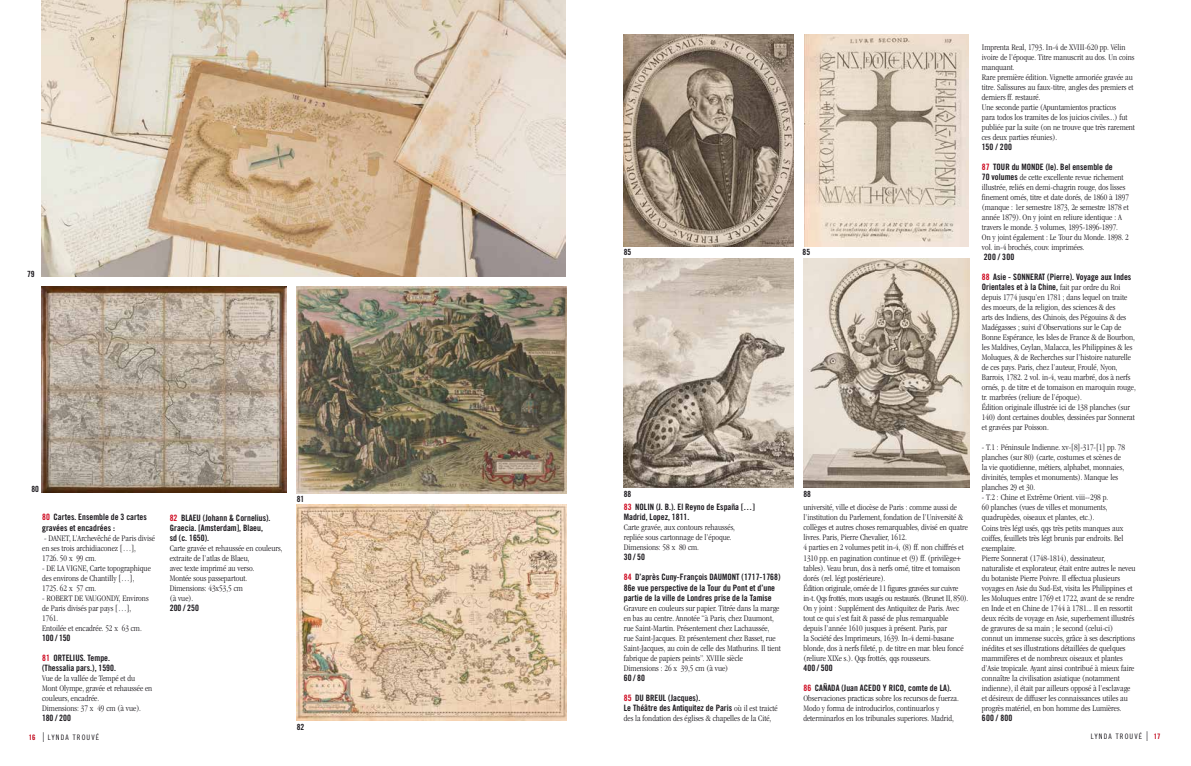
<style>
.page{position:relative;width:1191px;height:766px;background:#fff}
.page>*{position:absolute;margin:0;border:0;box-sizing:border-box;transform-origin:0 0}
.t1{font:300 condensed 8.8px/10px "ITC Garamond Std";color:#1a171c}
.t2{font:8.8px/10px "Trade Gothic LT Std Bd Cn 20";color:#1a171c}
.t3{font:8.5px "Trade Gothic LT Std Bd Cn 20";color:#1a171c}
.t4{font:7.5px "Trade Gothic LT Std Cn 18";letter-spacing:.15em;color:#1a171c}
.s1{color:#cd071e}
.s2{font-family:"Trade Gothic LT Std Bd Cn 20";font-weight:400;font-stretch:normal}
.s3{font-family:"ITC Garamond Std";font-weight:300;font-stretch:condensed}
.s4{font-family:"Trade Gothic LT Std Bd Cn 20";color:#c00418}
.s5{font-family:"Trade Gothic LT Std";font-weight:300;font-size:13.5px}
</style>
<div class="page">
<img style="left:41px;top:0;width:524px;height:277px">
<img style="left:41px;top:286px;width:245px;height:206px">
<img style="left:297px;top:286px;width:270px;height:207px">
<img style="left:297px;top:504px;width:270px;height:216px">
<img style="left:804px;top:35px;width:165px;height:211px">
<img style="left:624px;top:35px;width:169px;height:211px">
<img style="left:803px;top:258px;width:166px;height:229px">
<img style="left:624px;top:258px;width:169px;height:229px">
<p class="t1" style="left:981px;top:42px;width:155px">Imprenta Real, 1793. In-4 de XVIII-620 pp. Vélin ivoire de l’époque. Titre manuscrit au dos. Un coins manquant.<br>Rare première édition. Vignette armoriée gravée au titre. Salissures au faux-titre, angles des premiers et derniers ff. restauré.<br>Une seconde partie (Apuntamientos practicos<br>para todos los tramites de los juicios civiles...) fut publiée par la suite (on ne trouve que très rarement ces deux parties réunies).</p>
<p class="t2" style="left:981px;top:142px;width:32px">150 / 200</p>
<p class="t2" style="left:981px;top:162px;width:132px"><span class="s1">87</span> TOUR du MONDE (le). Bel ensemble de</p>
<p class="t1" style="left:981px;top:172px;width:149px"><span class="s2">70 volumes</span> de cette excellente revue richement illustrée, reliés en demi-chagrin rouge, dos lisses finement ornés, titre et date dorés, de 1860 à 1897 (manque : 1er semestre 1873, 2e semestre 1878 et année 1879). On y joint en reliure identique : A travers le monde. 3 volumes, 1895-1896-1897.<br>On y joint également : Le Tour du Monde. 1898. 2 vol. in-4 brochés, couv. imprimées.</p>
<p class="t2" style="left:983px;top:252px;width:32px">200 / 300</p>
<p class="t2" style="left:981px;top:272px;width:151px"><span class="s1">88</span> Asie - SONNERAT (Pierre). Voyage aux Indes<br>Orientales et à la Chine, <span class="s3">fait par ordre du Roi</span></p>
<p class="t1" style="left:981px;top:292px;width:155px">depuis 1774 jusqu’en 1781 ; dans lequel on traite des moeurs, de la religion, des sciences &amp; des<br>arts des Indiens, des Chinois, des Pégouins &amp; des Madégasses ; suivi d’Observations sur le Cap de Bonne Espérance, les Isles de France &amp; de Bourbon, les Maldives, Ceylan, Malacca, les Philippines &amp; les Moluques, &amp; de Recherches sur l’histoire naturelle de ces pays. Paris, chez l’auteur, Froulé, Nyon, Barrois, 1782. 2 vol. in-4, veau marbré, dos à nerfs ornés, p. de titre et de tomaison en maroquin rouge, tr. marbrées (reliure de l’époque).<br>Édition originale illustrée ici de 138 planches (sur 140) dont certaines doubles, dessinées par Sonnerat et gravées par Poisson.</p>
<p class="t1" style="left:981px;top:442px;width:145px">- T.1 : Péninsule Indienne. xv-[8]-317-[1] pp. 78 planches (sur 80) (carte, costumes et scènes de la vie quotidienne, métiers, alphabet, monnaies, divinités, temples et monuments). Manque les planches 29 et 30.</p>
<p class="t1" style="left:981px;top:492px;width:155px">- T.2 : Chine et Extrême Orient. viii--298 p.<br>60 planches (vues de villes et monuments, quadrupèdes, oiseaux et plantes, etc.).<br>Coins très légt usés, qqs très petits manques aux coiffes, feuillets très légt brunis par endroits. Bel exemplaire.<br>Pierre Sonnerat (1748-1814), dessinateur, naturaliste et explorateur, était entre autres le neveu du botaniste Pierre Poivre. Il effectua plusieurs voyages en Asie du Sud-Est, visita les Philippines et les Moluques entre 1769 et 1722, avant de se rendre en Inde et en Chine de 1744 à 1781... Il en ressortit deux récits de voyage en Asie, superbement illustrés de gravures de sa main ; le second (celui-ci) connut un immense succès, grâce à ses descriptions inédites et ses illustrations détaillées de quelques mammifères et de nombreux oiseaux et plantes d’Asie tropicale. Ayant ainsi contribué à mieux faire connaître la civilisation asiatique (notamment indienne), il était par ailleurs opposé à l’esclavage et désireux de diffuser les connaissances utiles au progrès matériel, en bon homme des Lumières.</p>
<p class="t2" style="left:982px;top:712px;width:32px">600 / 800</p>
<p class="t3" style="left:624px;top:247px;width:9px">85</p>
<p class="t3" style="left:802px;top:247px;width:9px">85</p>
<p class="t3" style="left:27px;top:269px;width:9px">79</p>
<p class="t3" style="left:31px;top:483px;width:9px">80</p>
<p class="t3" style="left:624px;top:488px;width:9px">88</p>
<p class="t3" style="left:803px;top:488px;width:9px">88</p>
<p class="t3" style="left:297px;top:494px;width:9px">81</p>
<p class="t2" style="left:624px;top:502px;width:132px"><span class="s1">83</span> NOLIN (J. B.). El Reyno de España […]<br>Madrid, Lopez, 1811.</p>
<p class="t1" style="left:624px;top:522px;width:113px">Carte gravée, aux contours rehaussés, repliée sous cartonnage de l’époque.<br>Dimensions: 58 x 80 cm.</p>
<p class="t2" style="left:624px;top:552px;width:23px">30 / 50</p>
<p class="t2" style="left:624px;top:572px;width:158px"><span class="s1">84</span> D’après Cuny-François DAUMONT (1717-1768)<br>86e vue perspective de la Tour du Pont et d’une partie de la ville de Londres prise de la Tamise</p>
<p class="t1" style="left:624px;top:602px;width:158px">Gravure en couleurs sur papier. Titrée dans la marge en bas au centre. Annotée “à Paris, chez Daumont, rue Saint-Martin. Présentement chez Lachaussée, rue Saint-Jacques. Et présentement chez Basset, rue Saint-Jacques, au coin de celle des Mathurins. Il tient fabrique de papiers peints”. XVIIIe siècle<br>Dimensions : 26 x 39,5 cm (à vue)</p>
<p class="t2" style="left:624px;top:672px;width:23px">60 / 80</p>
<p class="t2" style="left:624px;top:692px;width:155px"><span class="s1">85</span> DU BREUL (Jacques).<br>Le Théâtre des Antiquitez de Paris <span class="s3">où il est traicté</span></p>
<p class="t1" style="left:624px;top:712px;width:149px">des la fondation des églises &amp; chapelles de la Cité,</p>
<p class="t1" style="left:803px;top:502px;width:166px">université, ville et diocèse de Paris : comme aussi de l’institution du Parlement, fondation de l’Université &amp; collèges et autres choses remarquables, divisé en quatre livres. Paris, Pierre Chevalier, 1612.<br>4 parties en 2 volumes petit in-4, (8) ff. non chiffrés et 1310 pp. en pagination continue et (9) ff. (privilège+ tables). Veau brun, dos à nerfs orné, titre et tomaison dorés (rel. légt postérieure).<br>Édition originale, ornée de 11 figures gravées sur cuivre in-t. Qqs frottés, mors usagés ou restaurés. (Brunet II, 850).<br>On y joint : Supplément des Antiquitez de Paris. Avec tout ce qui s’est fait &amp; passé de plus remarquable depuis l’année 1610 jusques à présent. Paris, par<br>la Société des Imprimeurs, 1639. In-4 demi-basane blonde, dos à nerfs fileté, p. de titre en mar. bleu foncé (reliure XIXe s.). Qqs frottés, qqs rousseurs.</p>
<p class="t2" style="left:803px;top:662px;width:31px">400 / 500</p>
<p class="t2" style="left:803px;top:682px;width:149px"><span class="s1">86</span> CAÑADA (Juan ACEDO Y RICO, comte de LA).</p>
<p class="t1" style="left:803px;top:692px;width:157px">Observaciones practicas sobre los recursos de fuerza.<br>Modo y forma de introducirlos, continuarlos y determinarlos en los tribunales superiores. Madrid,</p>
<p class="t2" style="left:42px;top:512px;width:106px"><span class="s1">80</span> Cartes. Ensemble de 3 cartes gravées et encadrées :</p>
<p class="t1" style="left:42px;top:532px;width:114px">- DANET, L’Archevêché de Paris divisé en ses trois archidiaconez […],<br>1726. 50 x 99 cm.</p>
<p class="t1" style="left:42px;top:562px;width:110px">- DE LA VIGNE, Carte topographique des environs de Chantilly […],<br>1725. 62 x 57 cm.</p>
<p class="t1" style="left:42px;top:592px;width:108px">- ROBERT DE VAUGONDY, Environs de Paris divisés par pays […],<br>1761.<br>Entoilée et encadrée. 52 x 63 cm.</p>
<p class="t2" style="left:42px;top:632px;width:30px">100 / 150</p>
<p class="t2" style="left:42px;top:652px;width:75px"><span class="s1">81</span> ORTELIUS. Tempe. (Thessalia pars.), 1590.</p>
<p class="t1" style="left:42px;top:672px;width:112px">Vue de la vallée de Tempé et du<br>Mont Olympe, gravée et rehaussée en couleurs, encadrée.<br>Dimensions: 37 x 49 cm (à vue).</p>
<p class="t2" style="left:42px;top:712px;width:30px">180 / 200</p>
<p class="t2" style="left:170px;top:512px;width:102px"><span class="s1">82</span> BLAEU (Johann &amp; Cornelius).<br>Graecia. [Amsterdam], Blaeu, sd (c. 1650).</p>
<p class="t1" style="left:170px;top:542px;width:114px">Carte gravée et rehaussée en couleurs, extraite de l’atlas de Blaeu,<br>avec texte imprimé au verso.<br>Montée sous passepartout.<br>Dimensions: 43x53,5 cm<br>(à vue).</p>
<p class="t2" style="left:170px;top:602px;width:31px">200 / 250</p>
<p class="t3" style="left:297px;top:721px;width:9px">82</p>
<p class="t4" style="left:29px;top:732px;width:72px"><span class="s4">16</span> <span class="s5">I</span> LYNDA TROUVÉ</p>
<p class="t4" style="left:1090px;top:731px;width:71px">LYNDA TROUVÉ <span class="s5">I</span> <span class="s4">17</span></p>
</div>
